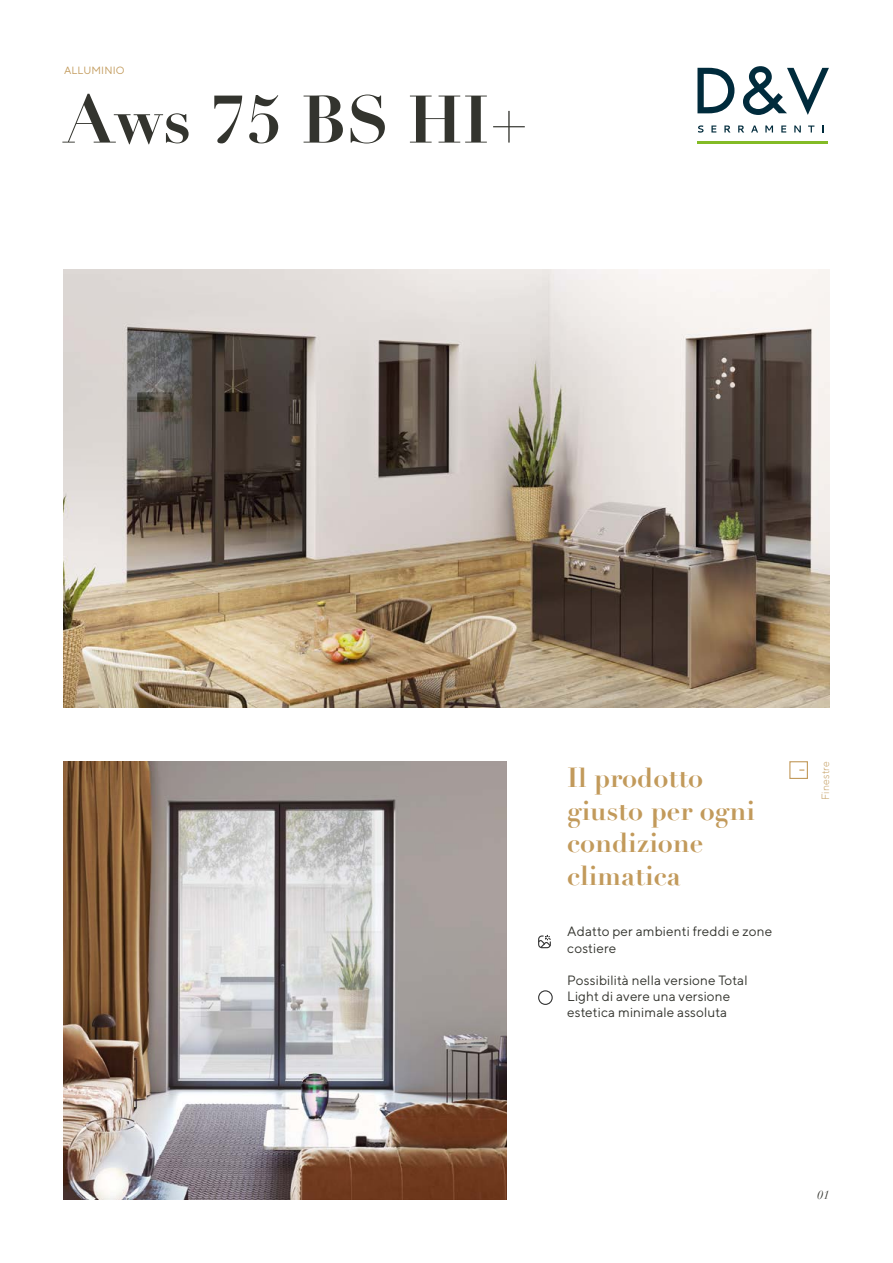
<style>
.page{position:relative;width:893px;height:1263px;background:#fff}
.page>*{position:absolute;margin:0;border:0;box-sizing:border-box;transform-origin:0 0}
.t1{font:700 66px "Didot";color:#33342e}
.t2{font:700 27px/32.4px "Didot";color:#c29a5b}
.t3{font:13.5px/16.2px "TT Norms";letter-spacing:.01em;color:#33342e}
.t4{font:italic 12px "Didot";color:#33342e}
.t5{font:10.5px "TT Norms";letter-spacing:.01em;color:#c29a5b}
.t6{font:300 10.5px "TT Norms";letter-spacing:.01em;color:#c29a5b}
</style>
<div class="page">
<img style="left:64px;top:270px;width:765px;height:438px">
<img style="left:64px;top:761px;width:442px;height:438px">
<div style="left:789px;top:761px;width:19px;height:18px;border:1px solid #c29a5b"></div>
<hr style="left:697px;top:141px;width:130px;height:3px;background:#83bb26">
<svg style="left:697px;top:68px;width:37px;height:45px"></svg>
<svg style="left:743px;top:66px;width:86px;height:49px"></svg>
<svg style="left:698px;top:125px;width:6px;height:8px"></svg>
<svg style="left:711px;top:126px;width:5px;height:7px"></svg>
<svg style="left:724px;top:126px;width:6px;height:7px"></svg>
<svg style="left:738px;top:126px;width:6px;height:7px"></svg>
<svg style="left:751px;top:126px;width:7px;height:7px"></svg>
<svg style="left:765px;top:126px;width:8px;height:7px"></svg>
<svg style="left:781px;top:126px;width:5px;height:7px"></svg>
<svg style="left:794px;top:126px;width:7px;height:7px"></svg>
<svg style="left:808px;top:126px;width:6px;height:7px"></svg>
<div style="left:538px;top:990px;width:15px;height:15px;border:1px solid #333;border-radius:50%"></div>
<svg style="left:538px;top:934px;width:13px;height:15px"></svg>
<p class="t5" style="left:64px;top:64px;width:62px">ALLUMINIO</p>
<h1 class="t1" style="left:64px;top:78px;width:466px">Aws 75 BS HI+</h1>
<h2 class="t2" style="left:567px;top:762px;width:189px">Il prodotto giusto per ogni condizione climatica</h2>
<p class="t3" style="left:567px;top:923px;width:206px">Adatto per ambienti freddi e zone costiere</p>
<p class="t3" style="left:567px;top:972px;width:182px">Possibilità nella versione Total<br>Light di avere una versione estetica minimale assoluta</p>
<p class="t6" style="left:819px;top:800px;width:40px;rotate:-90deg">Finestre</p>
<p class="t4" style="left:818px;top:1188px;width:13px">01</p>
</div>
